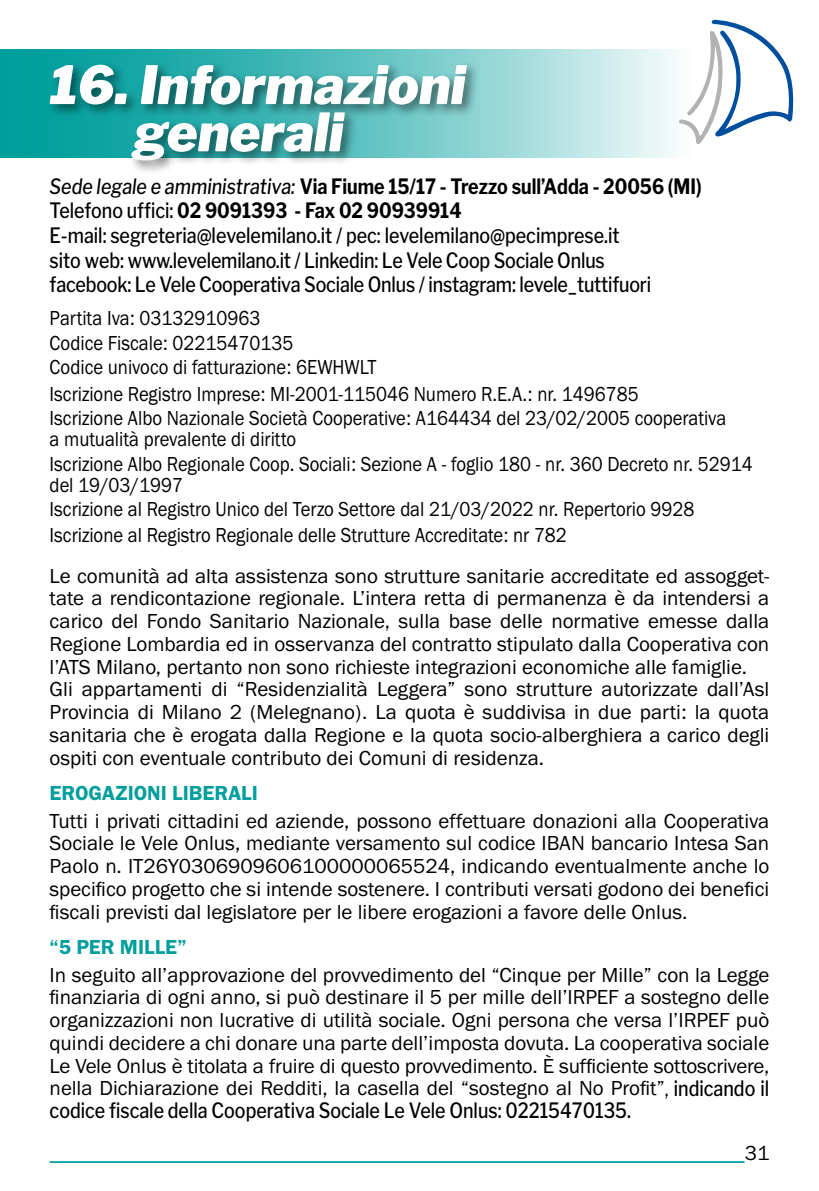
<style>
.page{position:relative;width:819px;height:1191px;background:#fff}
.page>*{position:absolute;margin:0;border:0;box-sizing:border-box;transform-origin:0 0}
.t1{font:italic 900 52.5px/47.2px "Libre Franklin";color:#fff}
.t2{font:21px/22.8px "Franklin Gothic URW Boo";color:#000;text-align:justify}
.t3{font:21px/25px "Franklin Gothic URW Boo";color:#000;scale:.89 1}
.t4{font:500 21px/24.5px "Libre Franklin";letter-spacing:-.01em;color:#000;scale:.85 1}
.t5{font:21px "Franklin Gothic URW Dem";color:#009e9c}
.s1{font-style:italic}
.s2{font-weight:700}
.s3{font-family:"Libre Franklin"}
.s4{font-family:"Libre Franklin";font-weight:500}
</style>
<div class="page">
<hr style="left:50px;top:1161px;width:694px;height:2px;background:#009e9c">
<svg style="left:0;top:50px;width:676px;height:108px;background:#8ed4d3"></svg>
<div style="left:46px;top:61px;width:435px;height:114px;background:#000;opacity:.5"></div>
<svg style="left:679px;top:20px;width:115px;height:124px"></svg>
<h1 class="t1" style="left:134px;top:62px;width:333px;text-indent:-84px">16. Informazioni generali</h1>
<p class="t4" style="left:50px;top:174px;width:768px"><span class="s1">Sede legale e amministrativa:</span> <span class="s2">Via Fiume 15/17 - Trezzo sull’Adda - 20056 (MI)<br></span>Telefono uffici: <span class="s2">02 9091393 - Fax 02 90939914<br></span>E-mail: segreteria@levelemilano.it / pec: levelemilano@pecimprese.it<br>sito web: www.levelemilano.it / Linkedin: Le Vele Coop Sociale Onlus<br>facebook: Le Vele Cooperativa Sociale Onlus / instagram: levele_tuttifuori</p>
<p class="t3" style="left:50px;top:305px;width:761px">Partita Iva: 03132910963<br>Codice Fiscale: 02215470135<br>Codice univoco di fatturazione: 6EWHWLT<br>Iscrizione Registro Imprese: MI-2001-115046 Numero R.E.A.: nr. 1496785<br>Iscrizione Albo Nazionale Società Cooperative: A164434 del 23/02/2005 cooperativa</p>
<p class="t3" style="left:50px;top:426px;width:791px;line-height:24.5px">a mutualità prevalente di diritto<br>Iscrizione Albo Regionale Coop. Sociali: Sezione A - foglio 180 - nr. 360 Decreto nr. 52914</p>
<p class="t3" style="left:50px;top:471px;width:725px">del 19/03/1997<br>Iscrizione al Registro Unico del Terzo Settore dal 21/03/2022 nr. Repertorio 9928<br>Iscrizione al Registro Regionale delle Strutture Accreditate: nr 782</p>
<p class="t2" style="left:50px;top:564px;width:721px;text-align:left">Le comunità ad alta assistenza sono strutture sanitarie accreditate ed assogget&shy;tate a rendicontazione regionale. L’intera retta di permanenza è da intendersi a carico del Fondo Sanitario Nazionale, sulla base delle normative emesse dalla Regione Lombardia ed in osservanza del contratto stipulato dalla Cooperativa con l’ATS Milano, pertanto non sono richieste integrazioni economiche alle famiglie.<br>Gli appartamenti di “Residenzialità Leggera” sono strutture autorizzate dall’Asl Provincia di Milano 2 (Melegnano). La quota è suddivisa in due parti: la quota sanitaria che è erogata dalla Regione e la quota socio-alberghiera a carico degli ospiti con eventuale contributo dei Comuni di residenza.</p>
<p class="t5" style="left:50px;top:779px;width:210px">EROGAZIONI LIBERALI</p>
<p class="t2" style="left:50px;top:809px;width:721px">Tutti i privati cittadini ed aziende, possono effettuare donazioni alla Cooperativa Sociale le Vele Onlus, mediante versamento sul codice IBAN bancario Intesa San Paolo n. IT26Y0306909606100000065524, indicando eventualmente anche lo specifico progetto che si intende sostenere. I contributi versati godono dei benefici fiscali previsti dal legislatore per le libere erogazioni a favore delle Onlus.</p>
<p class="t5" style="left:50px;top:933px;width:139px">“5 PER MILLE”</p>
<p class="t2" style="left:50px;top:963px;width:721px">In seguito all’approvazione del provvedimento del “Cinque per Mille” con la Legge finanziaria di ogni anno, si può destinare il 5 per mille dell’IRPEF a sostegno delle organizzazioni non lucrative di utilità sociale. Ogni persona che versa l’IRPEF può quindi decidere a chi donare una parte dell’imposta dovuta. La cooperativa sociale Le Vele Onlus è titolata a fruire di questo provvedimento. È sufficiente sottoscrivere, nella Dichiarazione dei Redditi, la casella del “sostegno al No Profit”<span class="s3">,</span> <span class="s4">indicando il</span></p>
<p class="t4" style="left:50px;top:1098px;width:685px">codice fiscale della Cooperativa Sociale Le Vele Onlus: 02215470135.</p>
<p class="t2" style="left:744px;top:1141px;width:26px">31</p>
</div>
